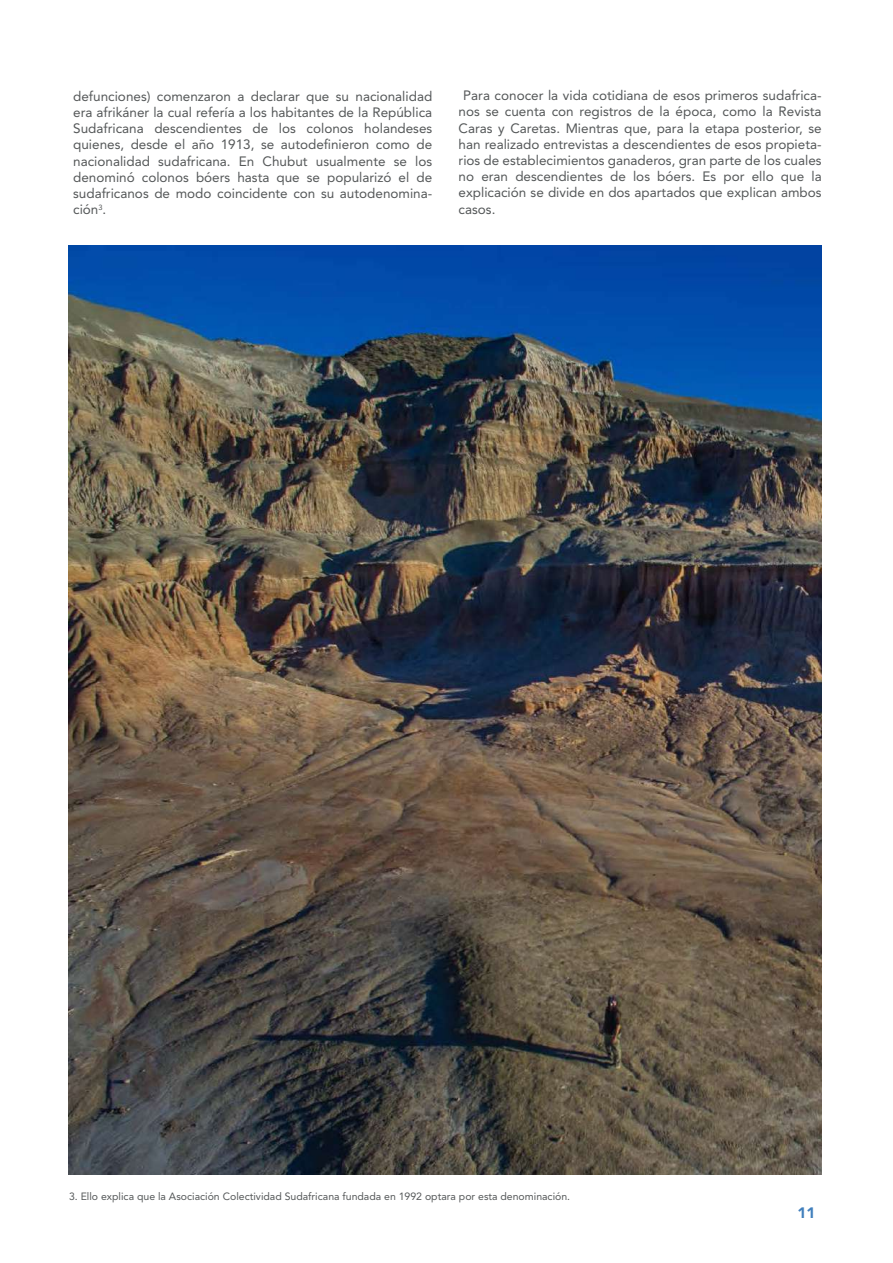
<style>
.page{position:relative;width:893px;height:1263px;background:#fff}
.page>*{position:absolute;margin:0;border:0;box-sizing:border-box;transform-origin:0 0}
.t1{font:900 15px "Avenir LT Std";color:#4180bd}
.t2{font:13.5px/16.2px "Avenir LT Std";color:#545758;text-align:justify}
.t3{font:10.5px "Avenir LT Std";color:#545758}
</style>
<div class="page">
<img style="left:69px;top:245px;width:753px;height:929px">
<p class="t2" style="left:73px;top:88px;width:361px">defunciones) comenzaron a declarar que su nacionalidad era afrikáner la cual refería a los habitantes de la República Sudafricana descendientes de los colonos holandeses quienes, desde el año 1913, se autodefinieron como de nacionalidad sudafricana. En Chubut usualmente se los denominó colonos bóers hasta que se popularizó el de sudafricanos de modo coincidente con su autodenomina&shy;ción<sup>3</sup>.</p>
<p class="t2" style="left:459px;top:88px;width:365px;text-indent:5px">Para conocer la vida cotidiana de esos primeros sudafrica&shy;nos se cuenta con registros de la época, como la Revista Caras y Caretas. Mientras que, para la etapa posterior, se han realizado entrevistas a descendientes de esos propieta&shy;rios de establecimientos ganaderos, gran parte de los cuales no eran descendientes de los bóers. Es por ello que la explicación se divide en dos apartados que explican ambos casos.</p>
<p class="t3" style="left:69px;top:1190px;width:503px">3. Ello explica que la Asociación Colectividad Sudafricana fundada en 1992 optara por esta denominación.</p>
<p class="t1" style="left:797px;top:1203px;width:19px">11</p>
</div>
